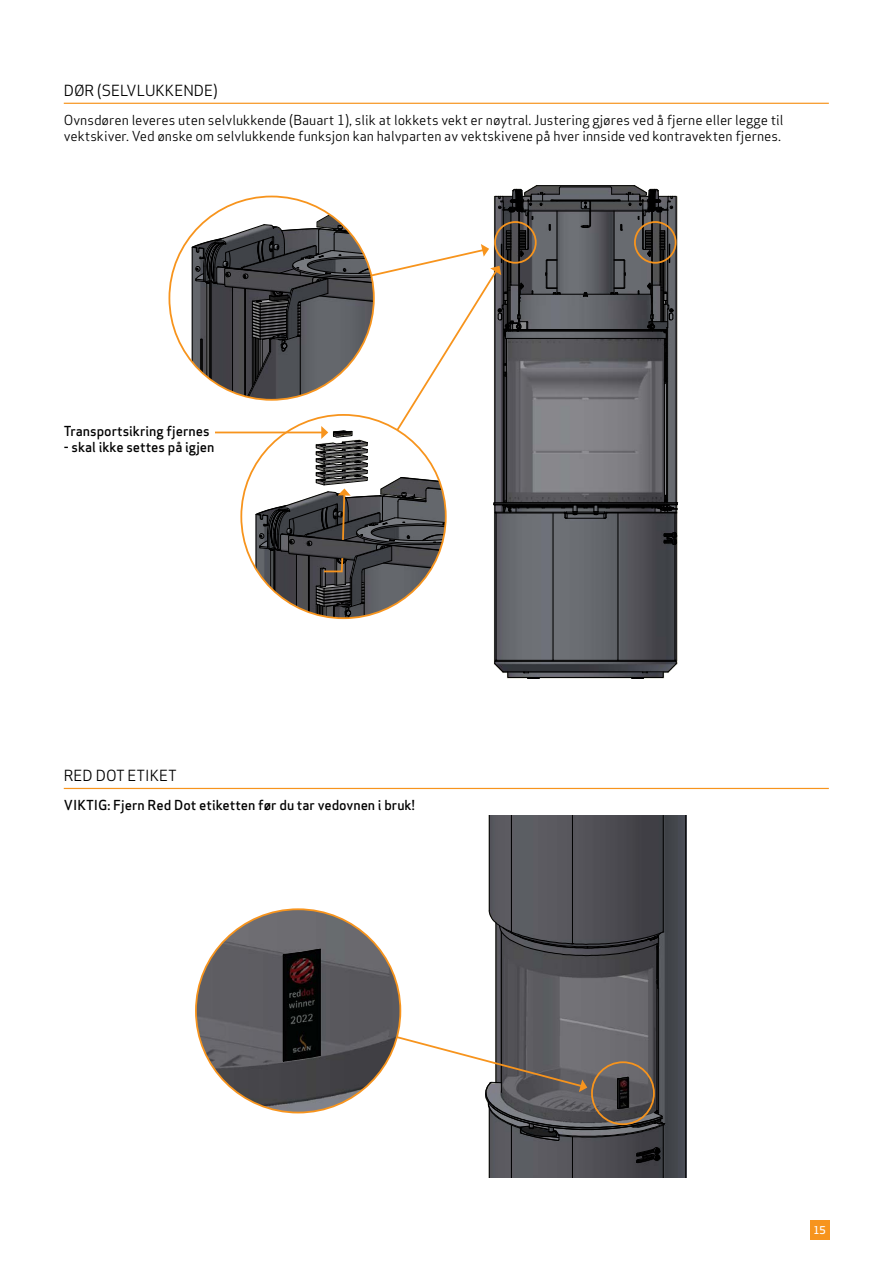
<style>
.page{position:relative;width:893px;height:1263px;background:#fff}
.page>*{position:absolute;margin:0;border:0;box-sizing:border-box;transform-origin:0 0}
.t1{font:15px "Apex Sans";color:#000}
.t2{font:13.5px/16.2px "Apex Sans";color:#000}
.t3{font:500 13.5px "Apex Sans";color:#000}
.t4{font:500 10.5px "Apex Sans";color:#fff}
.t5{font:9.45px "Arial";color:#000}
</style>
<div class="page">
<div style="left:810px;top:1220px;width:19px;height:20px;background:#f7941d"></div>
<svg style="left:169px;top:185px;width:509px;height:494px"></svg>
<svg style="left:488px;top:815px;width:199px;height:363px;background:#4c4c52"></svg>
<svg style="left:196px;top:909px;width:469px;height:232px"></svg>
<hr style="left:64px;top:103px;width:765px;height:1px;background:#f7941d">
<div style="left:64px;top:426px;width:151px;height:61px;background:#fff"></div>
<hr style="left:64px;top:788px;width:765px;height:1px;background:#f7941d">
<p class="t1" style="left:64px;top:79px;width:155px">DØR (SELVLUKKENDE)</p>
<p class="t2" style="left:64px;top:111px;width:721px">Ovnsdøren leveres uten selvlukkende (Bauart 1), slik at lokkets vekt er nøytral. Justering gjøres ved å fjerne eller legge til vektskiver. Ved ønske om selvlukkende funksjon kan halvparten av vektskivene på hver innside ved kontravekten fjernes.</p>
<p class="t3" style="left:64px;top:419px;width:147px">Transportsikring fjernes</p>
<p class="t3" style="left:64px;top:435px;width:152px">- skal ikke settes på igjen</p>
<p class="t1" style="left:64px;top:764px;width:115px">RED DOT ETIKET</p>
<p class="t3" style="left:64px;top:793px;width:352px">VIKTIG: Fjern Red Dot etiketten før du tar vedovnen i bruk!</p>
<p class="t5" style="left:399px;top:794px;width:31px">NAVN:</p>
<p class="t4" style="left:813px;top:1221px;width:14px">15</p>
</div>
